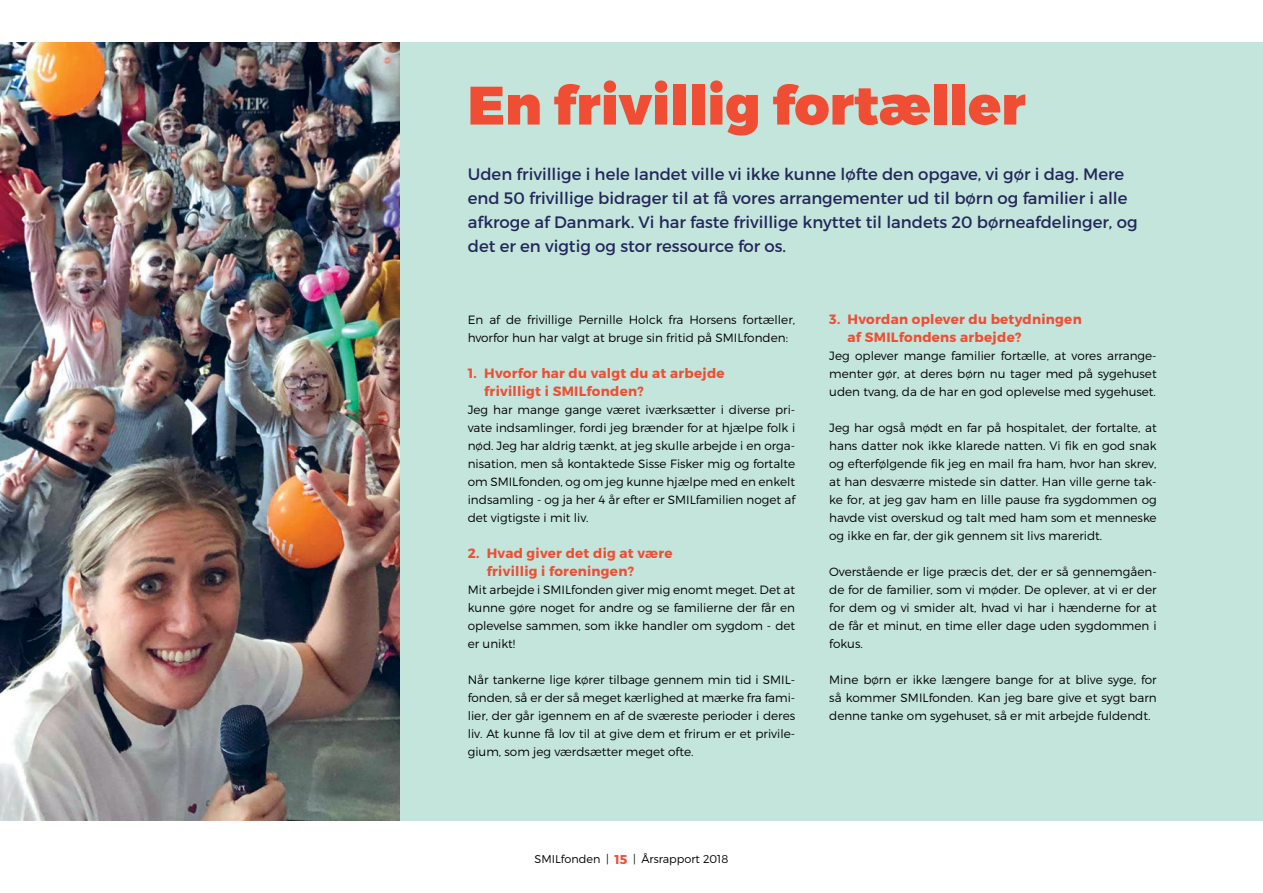
<style>
.page{position:relative;width:1263px;height:893px;background:#fff}
.page>*{position:absolute;margin:0;border:0;box-sizing:border-box;transform-origin:0 0}
.t1{font:900 54px "Montserrat";color:#f04e34}
.t2{font:16.5px/24px "Montserrat";color:#23275a}
.t3{font:700 13.5px/18px "Montserrat";letter-spacing:.02em;color:#f04e34}
.t4{font:300 12px/18px "Montserrat";color:#000;text-align:justify}
.t5{font:300 11.25px "Montserrat";color:#000}
.s1{font-weight:700;font-size:12.75px;color:#f04e34}
</style>
<div class="page">
<div style="left:400px;top:43px;width:863px;height:778px;background:#c3e5db"></div>
<img style="left:0;top:43px;width:400px;height:778px">
<h1 class="t1" style="left:468px;top:72px;width:560px">En frivillig fortæller</h1>
<p class="t2" style="left:468px;top:163px;width:671px">Uden frivillige i hele landet ville vi ikke kunne løfte den opgave, vi gør i dag. Mere end 50 frivillige bidrager til at få vores arrangementer ud til børn og familier i alle afkroge af Danmark. Vi har faste frivillige knyttet til landets 20 børneafdelinger, og det er en vigtig og stor ressource for os.</p>
<p class="t4" style="left:468px;top:311px;width:329px">En af de frivillige Pernille Holck fra Horsens fortæller, hvorfor hun har valgt at bruge sin fritid på SMILfonden:</p>
<p class="t3" style="left:484px;top:364px;width:242px;text-indent:-16px">1. Hvorfor har du valgt du at arbejde frivilligt i SMILfonden?</p>
<p class="t4" style="left:468px;top:401px;width:329px">Jeg har mange gange været iværksætter i diverse pri&shy;vate indsamlinger, fordi jeg brænder for at hjælpe folk i nød. Jeg har aldrig tænkt, at jeg skulle arbejde i en orga&shy;nisation, men så kontaktede Sisse Fisker mig og fortalte om SMILfonden, og om jeg kunne hjælpe med en enkelt indsamling - og ja her 4 år efter er SMILfamilien noget af det vigtigste i mit liv.</p>
<p class="t3" style="left:487px;top:544px;width:187px;text-indent:-19px">2. Hvad giver det dig at være frivillig i foreningen?</p>
<p class="t4" style="left:468px;top:581px;width:329px">Mit arbejde i SMILfonden giver mig enomt meget. Det at kunne gøre noget for andre og se familierne der får en oplevelse sammen, som ikke handler om sygdom - det er unikt!</p>
<p class="t4" style="left:468px;top:671px;width:329px;text-align:left">Når tankerne lige kører tilbage gennem min tid i SMIL&shy;fonden, så er der så meget kærlighed at mærke fra fami&shy;lier, der går igennem en af de sværeste perioder i deres liv. At kunne få lov til at give dem et frirum er et privile&shy;gium, som jeg værdsætter meget ofte.</p>
<p class="t3" style="left:848px;top:310px;width:236px;text-indent:-18px">3. Hvordan oplever du betydningen af SMILfondens arbejde?</p>
<p class="t4" style="left:829px;top:347px;width:329px">Jeg oplever mange familier fortælle, at vores arrange&shy;menter gør, at deres børn nu tager med på sygehuset uden tvang, da de har en god oplevelse med sygehuset.</p>
<p class="t4" style="left:829px;top:419px;width:329px">Jeg har også mødt en far på hospitalet, der fortalte, at hans datter nok ikke klarede natten. Vi fik en god snak og efterfølgende fik jeg en mail fra ham, hvor han skrev, at han desværre mistede sin datter. Han ville gerne tak&shy;ke for, at jeg gav ham en lille pause fra sygdommen og havde vist overskud og talt med ham som et menneske og ikke en far, der gik gennem sit livs mareridt.</p>
<p class="t4" style="left:829px;top:563px;width:329px">Overstående er lige præcis det, der er så gennemgåen&shy;de for de familier, som vi møder. De oplever, at vi er der for dem og vi smider alt, hvad vi har i hænderne for at de får et minut, en time eller dage uden sygdommen i fokus.</p>
<p class="t4" style="left:829px;top:671px;width:329px">Mine børn er ikke længere bange for at blive syge, for så kommer SMILfonden. Kan jeg bare give et sygt barn denne tanke om sygehuset, så er mit arbejde fuldendt.</p>
<p class="t5" style="left:535px;top:852px;width:195px">SMILfonden | <span class="s1">15</span> | Årsrapport 2018</p>
</div>
